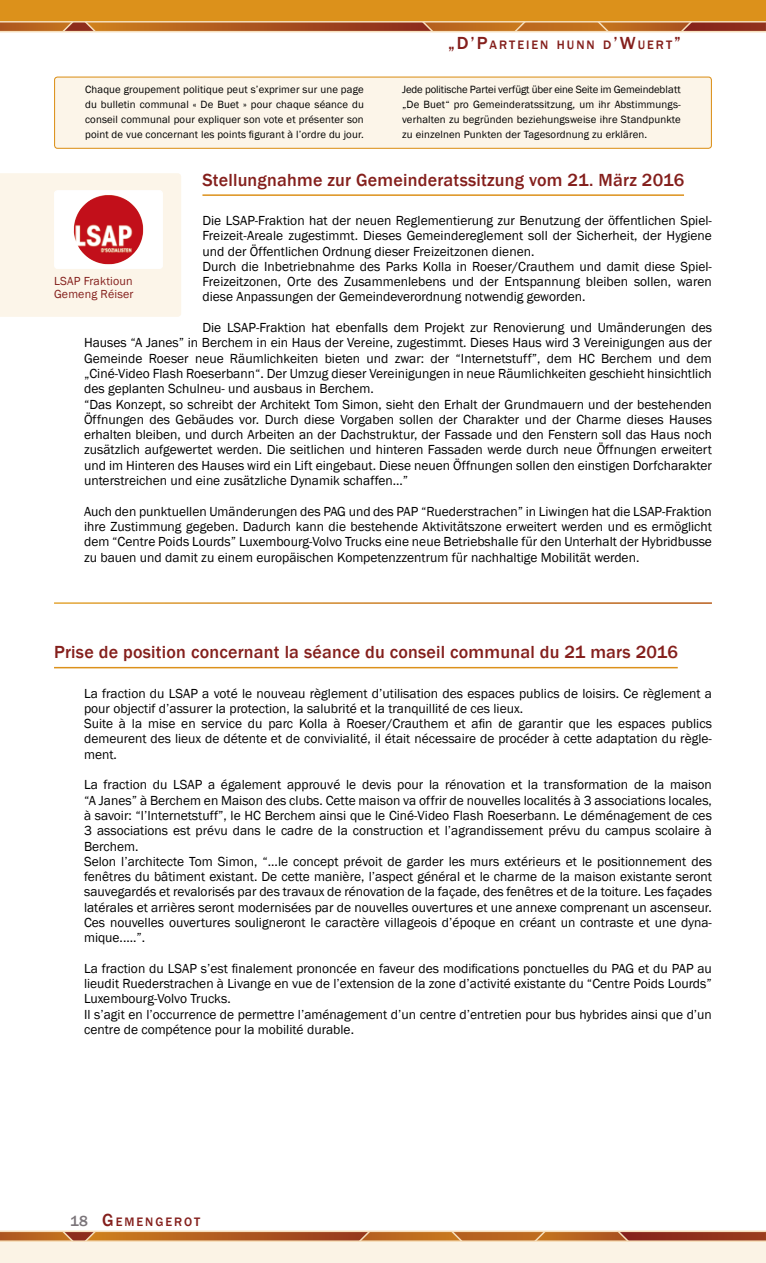
<style>
.page{position:relative;width:766px;height:1263px;background:#fff}
.page>*{position:absolute;margin:0;border:0;box-sizing:border-box;transform-origin:0 0}
.t1{font:500 18px "Franklin Gothic";letter-spacing:.015em;color:#841f1c}
.t2{font:13.5px/15.3px "Franklin Gothic";color:#000}
.t3{font:500 12.6px "Franklin Gothic";letter-spacing:.155em;color:#841f1c}
.t4{font:12px/13.5px "Franklin Gothic";letter-spacing:.015em;color:#841f1c}
.t5{font:10.8px/15px "Franklin Gothic";letter-spacing:.015em;color:#000;text-align:justify}
.s1{font-size:18px}
.s2{font-size:15px;color:#7b757a}
</style>
<div class="page">
<div style="left:55px;top:77px;width:656px;height:71px;background:#fcf5e9;border-radius:3px"></div>
<div style="left:54px;top:77px;width:657px;height:72px;border:1px solid #dc911b;border-radius:3px"></div>
<svg style="left:0;top:23px;width:765px;height:10px;background:#b86b37"></svg>
<svg style="left:0;top:1232px;width:765px;height:8px;background:#af5a22"></svg>
<div style="left:0;top:0;width:765px;height:22px;background:#dc911b"></div>
<hr style="left:0;top:21px;width:765px;height:2px;background:#f6dfbc">
<hr style="left:0;top:31px;width:765px;height:1px;background:#f6dfbc">
<div style="left:0;top:1241px;width:765px;height:22px;background:#fbf3e5"></div>
<hr style="left:0;top:1230px;width:765px;height:2px;background:#f6dfbc">
<hr style="left:0;top:1240px;width:765px;height:2px;background:#f6dfbc">
<hr style="left:202px;top:194px;width:481px;height:2px;background:#dc911b">
<hr style="left:54px;top:667px;width:623px;height:1px;background:#dc911b">
<div style="left:0;top:173px;width:181px;height:144px;background:#fcf5e9"></div>
<svg style="left:55px;top:191px;width:107px;height:77px"></svg>
<img style="left:80px;top:195px;width:25px;height:14px">
<div style="left:54px;top:190px;width:109px;height:79px;border:1px solid #fff;border-radius:3px"></div>
<p class="t3" style="left:448px;top:37px;width:234px"><span class="s1">„D’P</span>ARTEIEN HUNN D<span class="s1">’W</span>UERT<span class="s1">”</span></p>
<p class="t5" style="left:85px;top:82px;width:280px">Chaque groupement politique peut s’exprimer sur une page du bulletin communal « De Buet » pour chaque séance du conseil communal pour expliquer son vote et présenter son point de vue concernant les points figurant à l’ordre du jour.</p>
<p class="t5" style="left:402px;top:82px;width:280px">Jede politische Partei verfügt über eine Seite im Gemeindeblatt „De Buet“ pro Gemeinderatssitzung, um ihr Abstimmungs&shy;verhalten zu begründen beziehungsweise ihre Standpunkte zu einzelnen Punkten der Tagesordnung zu erklären.</p>
<h1 class="t1" style="left:202px;top:169px;width:483px">Stellungnahme zur Gemeinderatssitzung vom 21. März 2016</h1>
<p class="t2" style="left:202px;top:213px;width:511px">Die LSAP-Fraktion hat der neuen Reglementierung zur Benutzung der öffentlichen Spiel-Freizeit-Areale zugestimmt. Dieses Gemeindereglement soll der Sicherheit, der Hygiene und der Öffentlichen Ordnung dieser Freizeitzonen dienen.<br>Durch die Inbetriebnahme des Parks Kolla in Roeser/Crauthem und damit diese Spiel-Freizeitzonen, Orte des Zusammenlebens und der Entspannung bleiben sollen, waren diese Anpassungen der Gemeindeverordnung notwendig geworden.</p>
<p class="t2" style="left:84px;top:320px;width:629px;text-indent:118px">Die LSAP-Fraktion hat ebenfalls dem Projekt zur Renovierung und Umänderungen des Hauses “A Janes” in Berchem in ein Haus der Vereine, zugestimmt. Dieses Haus wird 3 Vereinigungen aus der Gemeinde Roeser neue Räumlichkeiten bieten und zwar: der “Internetstuff”, dem HC Berchem und dem „Ciné-Video Flash Roeserbann“. Der Umzug dieser Vereinigungen in neue Räumlichkeiten geschieht hinsichtlich des geplanten Schulneu- und ausbaus in Berchem.<br>“Das Konzept, so schreibt der Architekt Tom Simon, sieht den Erhalt der Grundmauern und der bestehenden Öffnungen des Gebäudes vor. Durch diese Vorgaben sollen der Charakter und der Charme dieses Hauses erhalten bleiben, und durch Arbeiten an der Dachstruktur, der Fassade und den Fenstern soll das Haus noch zusätzlich aufgewertet werden. Die seitlichen und hinteren Fassaden werde durch neue Öffnungen erweitert und im Hinteren des Hauses wird ein Lift eingebaut. Diese neuen Öffnungen sollen den einstigen Dorfcharakter unterstreichen und eine zusätzliche Dynamik schaffen...”</p>
<p class="t2" style="left:84px;top:504px;width:629px;text-align:justify">Auch den punktuellen Umänderungen des PAG und des PAP “Ruederstrachen” in Liwingen hat die LSAP-Fraktion ihre Zustimmung gegeben. Dadurch kann die bestehende Aktivitätszone erweitert werden und es ermöglicht dem “Centre Poids Lourds” Luxembourg-Volvo Trucks eine neue Betriebshalle für den Unterhalt der Hybridbusse zu bauen und damit zu einem europäischen Kompetenzzentrum für nachhaltige Mobilität werden.</p>
<p class="t4" style="left:54px;top:274px;width:81px">LSAP Fraktioun<br>Gemeng Réiser</p>
<h1 class="t1" style="left:54px;top:641px;width:625px">Prise de position concernant la séance du conseil communal du 21 mars 2016</h1>
<p class="t2" style="left:84px;top:686px;width:629px">La fraction du LSAP a voté le nouveau règlement d’utilisation des espaces publics de loisirs. Ce règlement a pour objectif d’assurer la protection, la salubrité et la tranquillité de ces lieux.<br>Suite à la mise en service du parc Kolla à Roeser/Crauthem et afin de garantir que les espaces publics demeurent des lieux de détente et de convivialité, il était nécessaire de procéder à cette adaptation du règle&shy;ment.</p>
<p class="t2" style="left:84px;top:777px;width:629px">La fraction du LSAP a également approuvé le devis pour la rénovation et la transformation de la maison “A Janes” à Berchem en Maison des clubs. Cette maison va offrir de nouvelles localités à 3 associations locales, à savoir: “l’Internetstuff”, le HC Berchem ainsi que le Ciné-Video Flash Roeserbann. Le déménagement de ces 3 associations est prévu dans le cadre de la construction et l’agrandissement prévu du campus scolaire à Berchem.<br>Selon l’architecte Tom Simon, “...le concept prévoit de garder les murs extérieurs et le positionnement des fenêtres du bâtiment existant. De cette manière, l’aspect général et le charme de la maison existante seront sauvegardés et revalorisés par des travaux de rénovation de la façade, des fenêtres et de la toiture. Les façades latérales et arrières seront modernisées par de nouvelles ouvertures et une annexe comprenant un ascenseur.<br>Ces nouvelles ouvertures souligneront le caractère villageois d’époque en créant un contraste et une dyna&shy;mique.....”.</p>
<p class="t2" style="left:84px;top:961px;width:629px">La fraction du LSAP s’est finalement prononcée en faveur des modifications ponctuelles du PAG et du PAP au lieudit Ruederstrachen à Livange en vue de l’extension de la zone d’activité existante du “Centre Poids Lourds” Luxembourg-Volvo Trucks.<br>Il s’agit en l’occurrence de permettre l’aménagement d’un centre d’entretien pour bus hybrides ainsi que d’un centre de compétence pour la mobilité durable.</p>
<p class="t3" style="left:70px;top:1214px;width:132px"><span class="s2">18</span> <span class="s1">G</span>EMENGEROT</p>
</div>
